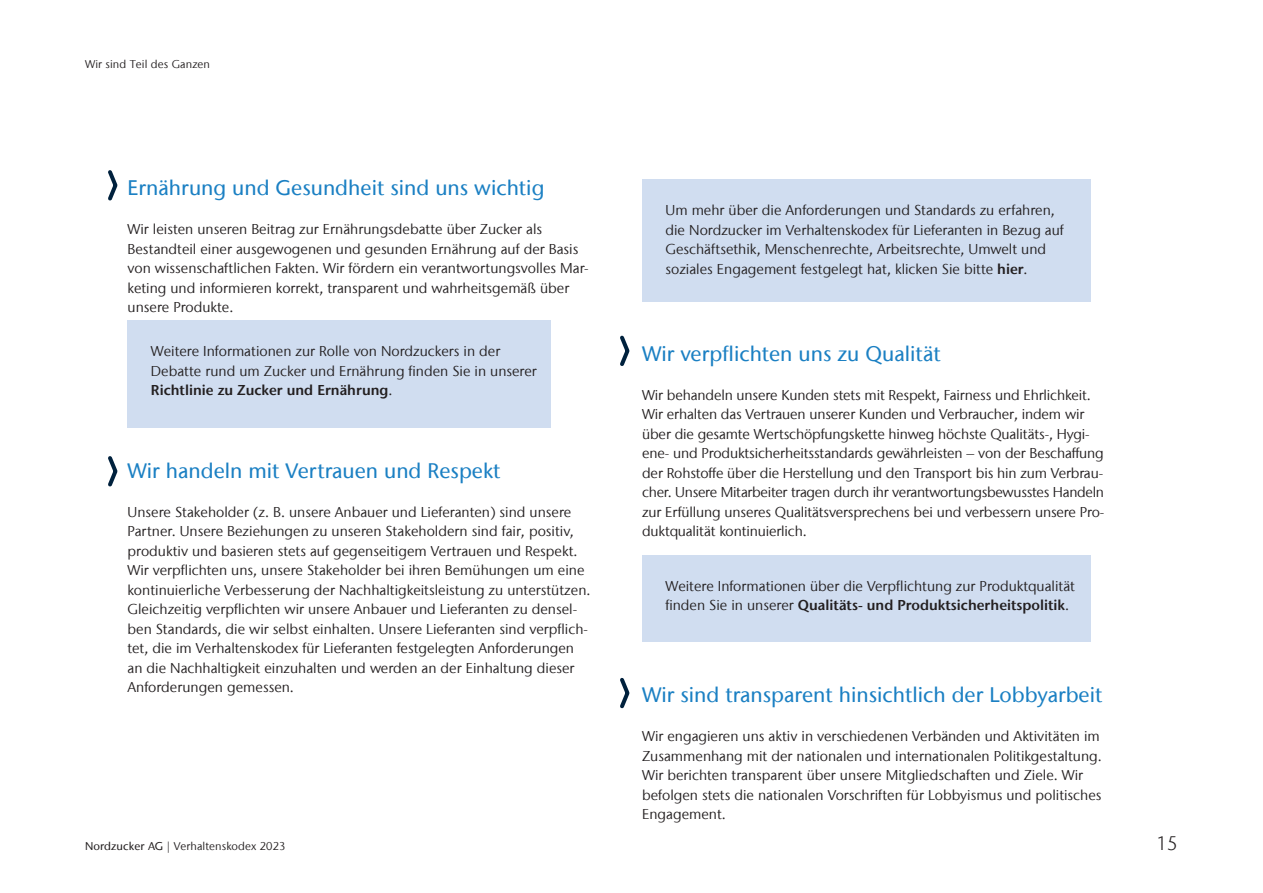
<style>
.page{position:relative;width:1263px;height:893px;background:#fff}
.page>*{position:absolute;margin:0;border:0;box-sizing:border-box;transform-origin:0 0}
.t1{font:500 21px "Stone Sans IIITC Com";color:#1b80c3}
.t2{font:300 19.5px "Stone Sans IIITC Com";color:#231f20}
.t3{font:14.25px/19.5px "Stone Sans IIITC Com";color:#231f20}
.t4{font:11.25px "Stone Sans IIITC Com";letter-spacing:.01em;color:#231f20}
.s1{font-weight:600}
.s2{font-weight:500}
.s3{font-weight:300}
</style>
<div class="page">
<svg style="left:108px;top:170px;width:10px;height:31px"></svg>
<svg style="left:108px;top:456px;width:10px;height:31px"></svg>
<svg style="left:620px;top:335px;width:10px;height:31px"></svg>
<svg style="left:620px;top:677px;width:10px;height:32px"></svg>
<div style="left:128px;top:320px;width:423px;height:107px;background:#d0ddf0"></div>
<div style="left:642px;top:180px;width:449px;height:122px;background:#d0ddf0"></div>
<div style="left:642px;top:555px;width:449px;height:86px;background:#d0ddf0"></div>
<p class="t4" style="left:85px;top:57px;width:127px">Wir sind Teil des Ganzen</p>
<h1 class="t1" style="left:128px;top:175px;width:418px">Ernährung und Gesundheit sind uns wichtig</h1>
<p class="t3" style="left:128px;top:219px;width:463px">Wir leisten unseren Beitrag zur Ernährungsdebatte über Zucker als Bestandteil einer ausgewogenen und gesunden Ernährung auf der Basis von wissenschaftlichen Fakten. Wir fördern ein verantwortungsvolles Mar&shy;keting und informieren korrekt, transparent und wahrheitsgemäß über unsere Produkte.</p>
<p class="t3" style="left:151px;top:341px;width:387px">Weitere Informationen zur Rolle von Nordzuckers in der<br>Debatte rund um Zucker und Ernährung finden Sie in unserer<br><span class="s1">Richtlinie zu Zucker und Ernährung</span>.</p>
<h1 class="t1" style="left:128px;top:457px;width:375px">Wir handeln mit Vertrauen und Respekt</h1>
<p class="t3" style="left:128px;top:502px;width:464px">Unsere Stakeholder (z. B. unsere Anbauer und Lieferanten) sind unsere Partner. Unsere Beziehungen zu unseren Stakeholdern sind fair, positiv, produktiv und basieren stets auf gegenseitigem Vertrauen und Respekt.<br>Wir verpflichten uns, unsere Stakeholder bei ihren Bemühungen um eine kontinuierliche Verbesserung der Nachhaltigkeitsleistung zu unterstützen.<br>Gleichzeitig verpflichten wir unsere Anbauer und Lieferanten zu densel&shy;ben Standards, die wir selbst einhalten. Unsere Lieferanten sind verpflich&shy;tet, die im Verhaltenskodex für Lieferanten festgelegten Anforderungen an die Nachhaltigkeit einzuhalten und werden an der Einhaltung dieser Anforderungen gemessen.</p>
<p class="t3" style="left:665px;top:200px;width:400px">Um mehr über die Anforderungen und Standards zu erfahren, die Nordzucker im Verhaltenskodex für Lieferanten in Bezug auf Geschäftsethik, Menschenrechte, Arbeitsrechte, Umwelt und soziales Engagement festgelegt hat, klicken Sie bitte <span class="s1">hier</span>.</p>
<h1 class="t1" style="left:642px;top:340px;width:300px">Wir verpflichten uns zu Qualität</h1>
<p class="t3" style="left:642px;top:385px;width:464px">Wir behandeln unsere Kunden stets mit Respekt, Fairness und Ehrlichkeit.<br>Wir erhalten das Vertrauen unserer Kunden und Verbraucher, indem wir über die gesamte Wertschöpfungskette hinweg höchste Qualitäts-, Hygi&shy;ene- und Produktsicherheitsstandards gewährleisten – von der Beschaffung der Rohstoffe über die Herstellung und den Transport bis hin zum Verbrau&shy;cher. Unsere Mitarbeiter tragen durch ihr verantwortungsbewusstes Handeln zur Erfüllung unseres Qualitätsversprechens bei und verbessern unsere Pro&shy;duktqualität kontinuierlich.</p>
<p class="t3" style="left:665px;top:576px;width:411px">Weitere Informationen über die Verpflichtung zur Produktqualität finden Sie in unserer <span class="s1">Qualitäts- und Produktsicherheitspolitik</span>.</p>
<h1 class="t1" style="left:642px;top:682px;width:462px">Wir sind transparent hinsichtlich der Lobbyarbeit</h1>
<p class="t3" style="left:642px;top:726px;width:461px">Wir engagieren uns aktiv in verschiedenen Verbänden und Aktivitäten im Zusammenhang mit der nationalen und internationalen Politikgestaltung.<br>Wir berichten transparent über unsere Mitgliedschaften und Ziele. Wir befolgen stets die nationalen Vorschriften für Lobbyismus und politisches Engagement.</p>
<p class="t4" style="left:85px;top:839px;width:202px"><span class="s2">Nordzucker AG</span> <span class="s3">|</span> Verhaltenskodex 2023</p>
<h2 class="t2" style="left:1156px;top:831px;width:23px">15</h2>
</div>
